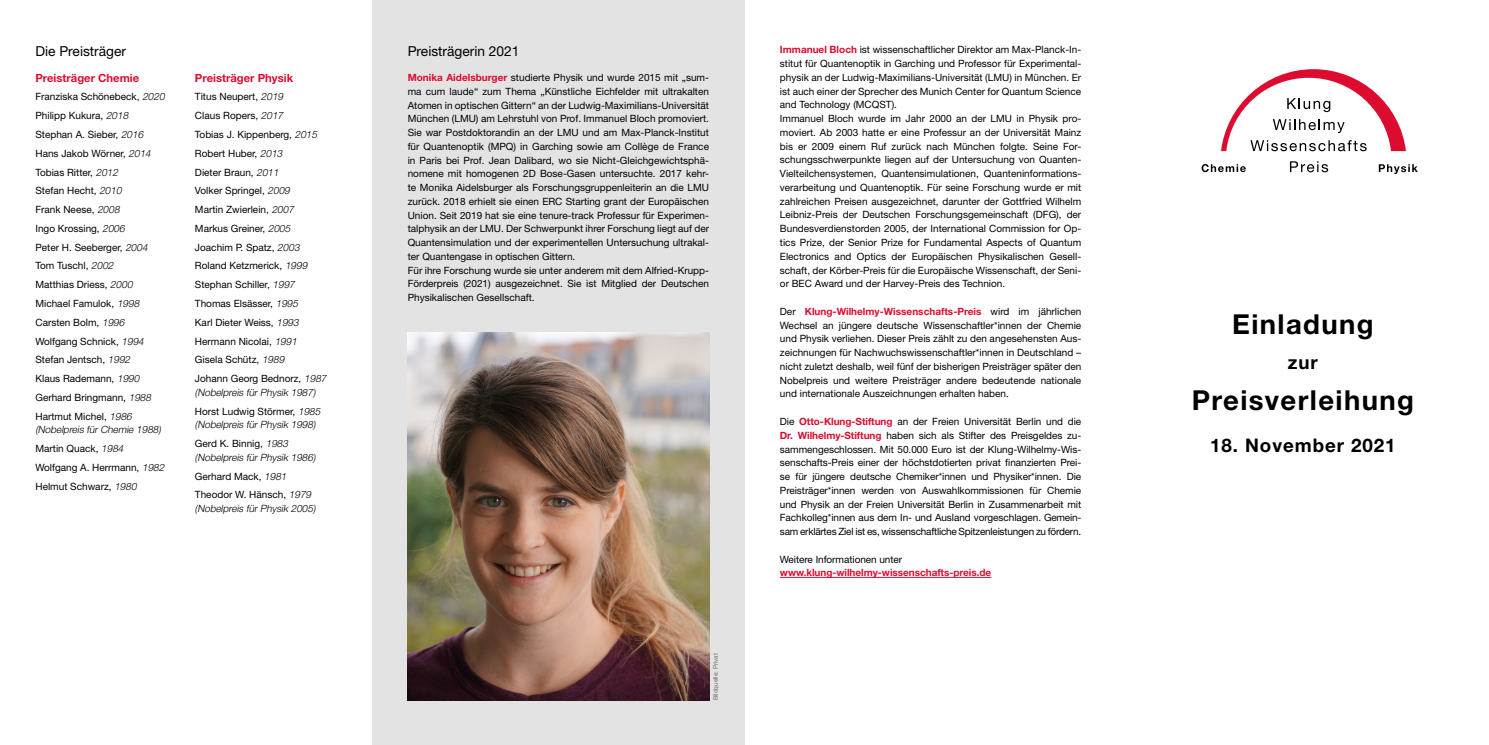
<style>
.page{position:relative;width:1489px;height:745px;background:#fff}
.page>*{position:absolute;margin:0;border:0;box-sizing:border-box;transform-origin:0 0}
.t1{font:700 27.5px "Helvetica Neue LT Std";letter-spacing:.05em;color:#000}
.t2{font:700 18.75px "Helvetica Neue LT Std";letter-spacing:.05em;color:#000}
.Fließtext{font:13.75px "Helvetica Neue LT Std";color:#000}
.Fließtext-2{font:700 11.25px "Helvetica Neue LT Std";color:#dd0b2f}
.Fließtext-3{font:10px/13.8px "Helvetica Neue LT Std";color:#000;text-align:justify}
.Fließtext-4{font:italic 300 10px/13.8px "Helvetica Neue LT Std";color:#000}
.Fließtext-5{font:700 10px "Helvetica Neue LT Std";letter-spacing:-.005em;color:#dd0b2f}
.t3{font:6.25px "Helvetica Neue LT Std";color:#706f6f}
.s1{font-weight:700;color:#dd0b2f}
.s2{font-weight:300;font-style:italic}
.s3{font-weight:400;font-style:normal}
</style>
<div class="page">
<div style="left:372px;top:0;width:372px;height:744px;background:#e3e3e3"></div>
<hr style="left:780px;top:576px;width:211px;height:1px;background:#dd0b2f">
<svg style="left:1289px;top:161px;width:38px;height:11px"></svg>
<svg style="left:1201px;top:164px;width:44px;height:8px"></svg>
<svg style="left:1378px;top:164px;width:39px;height:10px"></svg>
<svg style="left:1221px;top:69px;width:184px;height:82px"></svg>
<img style="left:407px;top:332px;width:302px;height:367px">
<p class="Fließtext" style="left:35px;top:43px;width:92px">Die Preisträger</p>
<p class="Fließtext" style="left:407px;top:43px;width:113px">Preisträgerin 2021</p>
<p class="Fließtext-3" style="left:407px;top:70px;width:303px"><span class="s1">Monika Aidelsburger</span> studierte Physik und wurde 2015 mit „sum&shy;ma cum laude“ zum Thema „Künstliche Eichfelder mit ultrakalten Atomen in optischen Gittern“ an der Ludwig-Maximilians-Universität München (LMU) am Lehrstuhl von Prof. Immanuel Bloch promoviert.<br>Sie war Postdoktorandin an der LMU und am Max-Planck-Institut für Quantenoptik (MPQ) in Garching sowie am Collège de France in Paris bei Prof. Jean Dalibard, wo sie Nicht-Gleichgewichtsphä&shy;nomene mit homogenen 2D Bose-Gasen untersuchte. 2017 kehr&shy;te Monika Aidelsburger als Forschungsgruppenleiterin an die LMU zurück. 2018 erhielt sie einen ERC Starting grant der Europäischen Union. Seit 2019 hat sie eine tenure-track Professur für Experimen&shy;talphysik an der LMU. Der Schwerpunkt ihrer Forschung liegt auf der Quantensimulation und der experimentellen Untersuchung ultrakal&shy;ter Quantengase in optischen Gittern.</p>
<p class="Fließtext-3" style="left:407px;top:263px;width:303px">Für ihre Forschung wurde sie unter anderem mit dem Alfried-Krupp-Förderpreis (2021) ausgezeichnet. Sie ist Mitglied der Deutschen Physikalischen Gesellschaft.</p>
<p class="Fließtext-2" style="left:35px;top:71px;width:105px">Preisträger Chemie</p>
<p class="Fließtext-3" style="left:35px;top:90px;width:133px">Franziska Schönebeck, <span class="s2">2020</span></p>
<p class="Fließtext-3" style="left:35px;top:109px;width:96px">Philipp Kukura, <span class="s2">2018</span></p>
<p class="Fließtext-3" style="left:35px;top:127px;width:111px">Stephan A. Sieber, <span class="s2">2016</span></p>
<p class="Fließtext-3" style="left:35px;top:146px;width:119px">Hans Jakob Wörner, <span class="s2">2014</span></p>
<p class="Fließtext-3" style="left:35px;top:165px;width:86px">Tobias Ritter, <span class="s2">2012</span></p>
<p class="Fließtext-3" style="left:35px;top:184px;width:90px">Stefan Hecht, <span class="s2">2010</span></p>
<p class="Fließtext-3" style="left:35px;top:202px;width:88px">Frank Neese, <span class="s2">2008</span></p>
<p class="Fließtext-3" style="left:35px;top:221px;width:93px">Ingo Krossing, <span class="s2">2006</span></p>
<p class="Fließtext-3" style="left:35px;top:240px;width:116px">Peter H. Seeberger, <span class="s2">2004</span></p>
<p class="Fließtext-3" style="left:35px;top:259px;width:82px">Tom Tuschl, <span class="s2">2002</span></p>
<p class="Fließtext-3" style="left:35px;top:277px;width:101px">Matthias Driess, <span class="s2">2000</span></p>
<p class="Fließtext-3" style="left:35px;top:296px;width:107px">Michael Famulok, <span class="s2">1998</span></p>
<p class="Fließtext-3" style="left:35px;top:315px;width:93px">Carsten Bolm, <span class="s2">1996</span></p>
<p class="Fließtext-3" style="left:35px;top:334px;width:112px">Wolfgang Schnick, <span class="s2">1994</span></p>
<p class="Fließtext-3" style="left:35px;top:352px;width:98px">Stefan Jentsch, <span class="s2">1992</span></p>
<p class="Fließtext-3" style="left:35px;top:371px;width:108px">Klaus Rademann, <span class="s2">1990</span></p>
<p class="Fließtext-3" style="left:35px;top:390px;width:119px">Gerhard Bringmann, <span class="s2">1988</span></p>
<p class="Fließtext-4" style="left:35px;top:408px;width:127px"><span class="s3">Hartmut Michel,</span> 1986 (Nobelpreis für Chemie 1988)</p>
<p class="Fließtext-3" style="left:35px;top:441px;width:92px">Martin Quack, <span class="s2">1984</span></p>
<p class="Fließtext-3" style="left:35px;top:460px;width:132px">Wolfgang A. Herrmann, <span class="s2">1982</span></p>
<p class="Fließtext-3" style="left:35px;top:479px;width:105px">Helmut Schwarz, <span class="s2">1980</span></p>
<p class="Fließtext-2" style="left:195px;top:71px;width:100px">Preisträger Physik</p>
<p class="Fließtext-3" style="left:195px;top:90px;width:92px">Titus Neupert, <span class="s2">2019</span></p>
<p class="Fließtext-3" style="left:195px;top:109px;width:92px">Claus Ropers, <span class="s2">2017</span></p>
<p class="Fließtext-3" style="left:195px;top:127px;width:126px">Tobias J. Kippenberg, <span class="s2">2015</span></p>
<p class="Fließtext-3" style="left:195px;top:146px;width:91px">Robert Huber, <span class="s2">2013</span></p>
<p class="Fließtext-3" style="left:195px;top:165px;width:87px">Dieter Braun, <span class="s2">2011</span></p>
<p class="Fließtext-3" style="left:195px;top:184px;width:98px">Volker Springel, <span class="s2">2009</span></p>
<p class="Fließtext-3" style="left:195px;top:202px;width:102px">Martin Zwierlein, <span class="s2">2007</span></p>
<p class="Fließtext-3" style="left:195px;top:221px;width:99px">Markus Greiner, <span class="s2">2005</span></p>
<p class="Fließtext-3" style="left:195px;top:240px;width:108px">Joachim P. Spatz, <span class="s2">2003</span></p>
<p class="Fließtext-3" style="left:195px;top:259px;width:116px">Roland Ketzmerick, <span class="s2">1999</span></p>
<p class="Fließtext-3" style="left:195px;top:277px;width:103px">Stephan Schiller, <span class="s2">1997</span></p>
<p class="Fließtext-3" style="left:195px;top:296px;width:107px">Thomas Elsässer, <span class="s2">1995</span></p>
<p class="Fließtext-3" style="left:195px;top:315px;width:107px">Karl Dieter Weiss, <span class="s2">1993</span></p>
<p class="Fließtext-3" style="left:195px;top:334px;width:105px">Hermann Nicolai, <span class="s2">1991</span></p>
<p class="Fließtext-3" style="left:195px;top:352px;width:93px">Gisela Schütz, <span class="s2">1989</span></p>
<p class="Fließtext-4" style="left:195px;top:371px;width:135px"><span class="s3">Johann Georg Bednorz,</span> 1987 (Nobelpreis für Physik 1987)</p>
<p class="Fließtext-4" style="left:195px;top:403px;width:129px"><span class="s3">Horst Ludwig Störmer,</span> 1985 (Nobelpreis für Physik 1998)</p>
<p class="Fließtext-3" style="left:195px;top:436px;width:97px">Gerd K. Binnig, <span class="s2">1983</span></p>
<p class="Fließtext-4" style="left:195px;top:450px;width:122px">(Nobelpreis für Physik 1986)</p>
<p class="Fließtext-3" style="left:195px;top:469px;width:95px">Gerhard Mack, <span class="s2">1981</span></p>
<p class="Fließtext-3" style="left:195px;top:487px;width:120px">Theodor W. Hänsch, <span class="s2">1979</span></p>
<p class="Fließtext-4" style="left:195px;top:501px;width:122px">(Nobelpreis für Physik 2005)</p>
<p class="t3" style="left:711px;top:699px;width:48px;rotate:-90deg">Bildquelle: Privat</p>
<p class="Fließtext-3" style="left:780px;top:43px;width:303px"><span class="s1">Immanuel Bloch</span> ist wissenschaftlicher Direktor am Max-Planck-In&shy;stitut für Quantenoptik in Garching und Professor für Experimental&shy;physik an der Ludwig-Maximilians-Universität (LMU) in München. Er ist auch einer der Sprecher des Munich Center for Quantum Science and Technology (MCQST).</p>
<p class="Fließtext-3" style="left:780px;top:111px;width:303px">Immanuel Bloch wurde im Jahr 2000 an der LMU in Physik pro&shy;moviert. Ab 2003 hatte er eine Professur an der Universität Mainz bis er 2009 einem Ruf zurück nach München folgte. Seine For&shy;schungsschwerpunkte liegen auf der Untersuchung von Quanten-Vielteilchensystemen, Quantensimulationen, Quanteninformations&shy;verarbeitung und Quantenoptik. Für seine Forschung wurde er mit zahlreichen Preisen ausgezeichnet, darunter der Gottfried Wilhelm Leibniz-Preis der Deutschen Forschungsgemeinschaft (DFG), der Bundesverdienstorden 2005, der International Commission for Op&shy;tics Prize, der Senior Prize for Fundamental Aspects of Quantum Electronics and Optics der Europäischen Physikalischen Gesell&shy;schaft, der Körber-Preis für die Europäische Wissenschaft, der Seni&shy;or BEC Award und der Harvey-Preis des Technion.</p>
<p class="Fließtext-3" style="left:780px;top:304px;width:303px">Der <span class="s1">Klung-Wilhelmy-Wissenschafts-Preis</span> wird im jährlichen Wechsel an jüngere deutsche Wissenschaftler*innen der Chemie und Physik verliehen. Dieser Preis zählt zu den angesehensten Aus&shy;zeichnungen für Nachwuchswissenschaftler*innen in Deutschland – nicht zuletzt deshalb, weil fünf der bisherigen Preisträger später den Nobelpreis und weitere Preisträger andere bedeutende nationale und internationale Auszeichnungen erhalten haben.</p>
<p class="Fließtext-3" style="left:780px;top:414px;width:303px">Die <span class="s1">Otto-Klung-Stiftung</span> an der Freien Universität Berlin und die</p>
<p class="Fließtext-3" style="left:780px;top:428px;width:303px"><span class="s1">Dr. Wilhelmy-Stiftung</span> haben sich als Stifter des Preisgeldes zu&shy;sammengeschlossen. Mit 50.000 Euro ist der Klung-Wilhelmy-Wis&shy;senschafts-Preis einer der höchstdotierten privat finanzierten Prei&shy;se für jüngere deutsche Chemiker*innen und Physiker*innen. Die Preisträger*innen werden von Auswahlkommissionen für Chemie und Physik an der Freien Universität Berlin in Zusammenarbeit mit Fachkolleg*innen aus dem In- und Ausland vorgeschlagen. Gemein&shy;sam erklärtes Ziel ist es, wissenschaftliche Spitzenleistungen zu fördern.</p>
<p class="Fließtext-3" style="left:780px;top:551px;width:124px">Weitere Informationen unter</p>
<p class="Fließtext-5" style="left:780px;top:566px;width:213px">www.klung-wilhelmy-wissenschafts-preis.de</p>
<p class="t1" style="left:1232px;top:307px;width:143px">Einladung</p>
<p class="t2" style="left:1287px;top:350px;width:32px">zur</p>
<p class="t1" style="left:1191px;top:383px;width:223px">Preisverleihung</p>
<p class="t2" style="left:1209px;top:433px;width:187px">18. November 2021</p>
</div>
